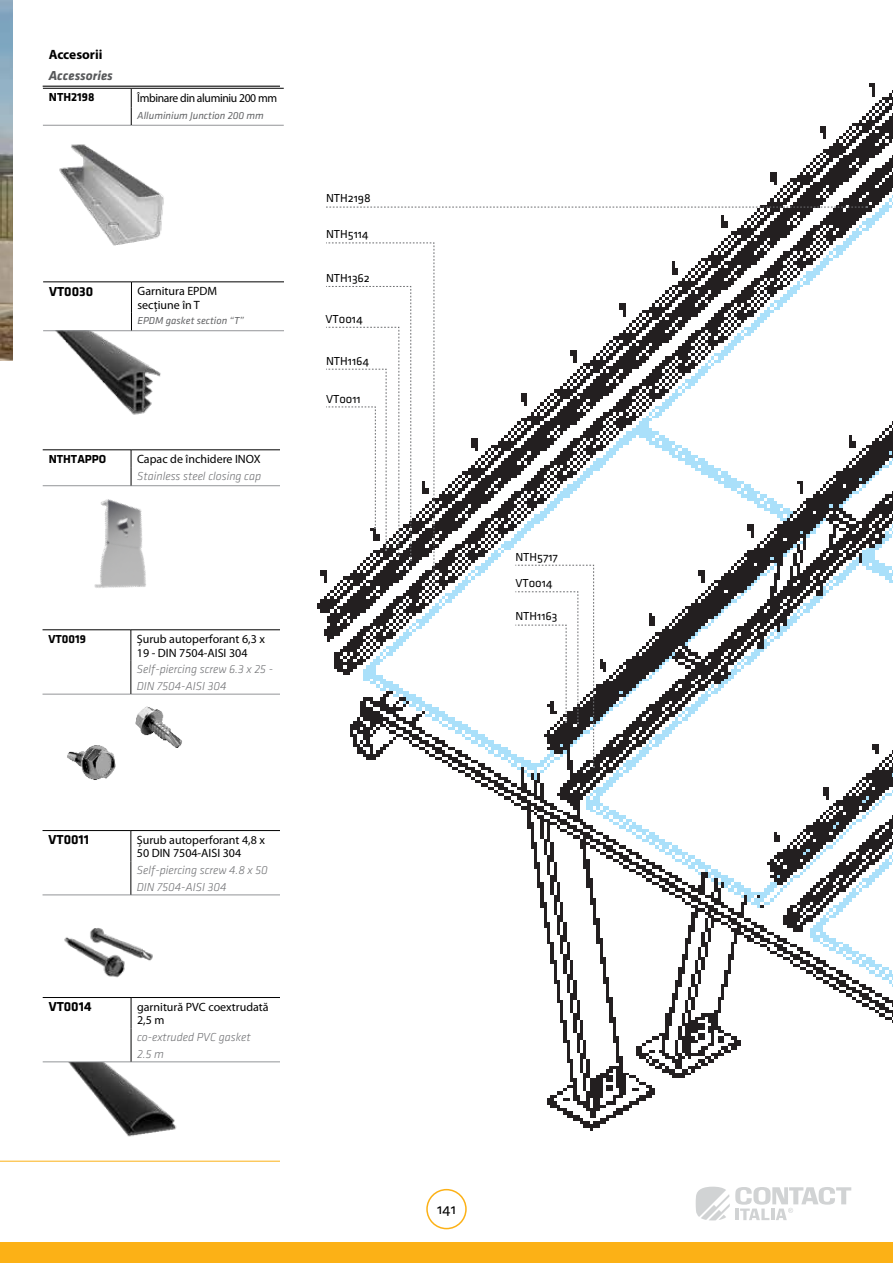
<style>
.page{position:relative;width:893px;height:1263px;background:#fff}
.page>*{position:absolute;margin:0;border:0;box-sizing:border-box;transform-origin:0 0}
.t1{font:15px "Klavika Regular OSF";color:#000}
.t2{font:700 13.5px "Klavika";color:#000}
.t3{font:italic 700 13.5px "Klavika";color:#58595b}
.t4{font:700 13.5px "Myriad Pro";color:#000}
.t5{font:12px/13.5px "Myriad Pro";color:#000}
.t6{font:italic 300 12px/16.5px "Klavika";color:#6d6e71}
.t7{font:12px "Klavika Regular OSF";color:#000}
.t8{font:12px "Myriad Pro";letter-spacing:-.03em;color:#000}
.t9{font:700 12px "Klavika";color:#000}
.t10{font:italic 10.5px "Klavika";color:#636466}
</style>
<div class="page">
<svg style="left:696px;top:1187px;width:155px;height:33px"></svg>
<hr style="left:0;top:1161px;width:893px;height:1px;background:#fcb116">
<div style="left:426px;top:1189px;width:41px;height:40px;border:2px solid #fcb116;border-radius:50%"></div>
<div style="left:0;top:1242px;width:893px;height:21px;background:#fcb116"></div>
<img style="left:0;top:0;width:13px;height:361px">
<img style="left:94px;top:499px;width:52px;height:89px">
<img style="left:67px;top:706px;width:115px;height:74px">
<img style="left:43px;top:1062px;width:229px;height:75px">
<img style="left:64px;top:928px;width:89px;height:50px">
<hr style="left:43px;top:86px;width:88px;height:1px;background:#000">
<hr style="left:131px;top:86px;width:153px;height:1px;background:#000">
<hr style="left:43px;top:485px;width:88px;height:1px;background:#939598">
<hr style="left:131px;top:485px;width:153px;height:1px;background:#939598">
<svg style="left:131px;top:451px;width:1px;height:34px"></svg>
<hr style="left:43px;top:450px;width:88px;height:1px;background:#000">
<hr style="left:131px;top:450px;width:153px;height:1px;background:#000">
<hr style="left:43px;top:895px;width:88px;height:1px;background:#939598">
<hr style="left:131px;top:895px;width:152px;height:1px;background:#939598">
<hr style="left:131px;top:831px;width:1px;height:30px;background:#000">
<hr style="left:131px;top:861px;width:1px;height:34px;background:#000">
<hr style="left:43px;top:830px;width:88px;height:1px;background:#000">
<hr style="left:131px;top:830px;width:152px;height:1px;background:#000">
<hr style="left:43px;top:694px;width:88px;height:1px;background:#939598">
<hr style="left:131px;top:694px;width:152px;height:1px;background:#939598">
<hr style="left:131px;top:630px;width:1px;height:31px;background:#000">
<hr style="left:131px;top:661px;width:1px;height:33px;background:#000">
<hr style="left:43px;top:629px;width:88px;height:1px;background:#000">
<hr style="left:131px;top:629px;width:152px;height:1px;background:#000">
<hr style="left:43px;top:1061px;width:88px;height:1px;background:#939598">
<hr style="left:131px;top:1061px;width:153px;height:1px;background:#939598">
<hr style="left:131px;top:998px;width:1px;height:30px;background:#000">
<hr style="left:131px;top:1028px;width:1px;height:34px;background:#000">
<hr style="left:43px;top:997px;width:88px;height:1px;background:#000">
<hr style="left:131px;top:997px;width:153px;height:1px;background:#000">
<img style="left:281px;top:83px;width:612px;height:1048px">
<img style="left:59px;top:144px;width:105px;height:102px">
<img style="left:43px;top:331px;width:175px;height:84px">
<hr style="left:43px;top:125px;width:88px;height:1px;background:#939598">
<hr style="left:131px;top:125px;width:153px;height:1px;background:#939598">
<svg style="left:131px;top:89px;width:1px;height:36px"></svg>
<hr style="left:43px;top:88px;width:88px;height:1px;background:#000">
<hr style="left:131px;top:88px;width:153px;height:1px;background:#000">
<hr style="left:43px;top:330px;width:88px;height:1px;background:#939598">
<hr style="left:131px;top:330px;width:153px;height:1px;background:#939598">
<hr style="left:131px;top:282px;width:1px;height:31px;background:#000">
<svg style="left:131px;top:313px;width:1px;height:17px"></svg>
<hr style="left:43px;top:282px;width:88px;height:1px;background:#000">
<hr style="left:131px;top:282px;width:153px;height:1px;background:#000">
<svg style="left:326px;top:242px;width:109px;height:342px"></svg>
<svg style="left:326px;top:206px;width:541px;height:2px"></svg>
<svg style="left:515px;top:565px;width:79px;height:203px"></svg>
<p class="t4" style="left:49px;top:45px;width:55px">Accesorii</p>
<p class="t3" style="left:49px;top:68px;width:66px">Accessories</p>
<p class="t9" style="left:49px;top:90px;width:47px">NTH2198</p>
<p class="t8" style="left:137px;top:90px;width:141px">Îmbinare din aluminiu 200 mm</p>
<p class="t10" style="left:137px;top:110px;width:128px">Alluminium Junction 200 mm</p>
<p class="t2" style="left:49px;top:284px;width:46px">VT0030</p>
<p class="t5" style="left:137px;top:284px;width:81px">Garnitura EPDM secțiune în T</p>
<p class="t10" style="left:137px;top:315px;width:108px">EPDM gasket section “T”</p>
<p class="t9" style="left:49px;top:452px;width:59px">NTHTAPPO</p>
<p class="t5" style="left:137px;top:452px;width:125px">Capac de închidere INOX</p>
<p class="t6" style="left:137px;top:468px;width:126px">Stainless steel closing cap</p>
<p class="t7" style="left:326px;top:192px;width:46px">NTH2198</p>
<p class="t7" style="left:326px;top:228px;width:44px">NTH5114</p>
<p class="t7" style="left:326px;top:272px;width:45px">NTH1362</p>
<p class="t7" style="left:325px;top:313px;width:39px">VT0014</p>
<p class="t7" style="left:326px;top:355px;width:45px">NTH1164</p>
<p class="t7" style="left:326px;top:393px;width:36px">VT0011</p>
<p class="t9" style="left:49px;top:632px;width:39px">VT0019</p>
<p class="t5" style="left:137px;top:632px;width:130px">Șurub autoperforant 6,3 x<br>19 - DIN 7504-AISI 304</p>
<p class="t6" style="left:137px;top:661px;width:138px">Self-piercing screw 6.3 x 25 -<br>DIN 7504-AISI 304</p>
<p class="t2" style="left:49px;top:832px;width:42px">VT0011</p>
<p class="t5" style="left:137px;top:833px;width:130px">Șurub autoperforant 4,8 x<br>50 DIN 7504-AISI 304</p>
<p class="t6" style="left:137px;top:862px;width:133px">Self-piercing screw 4.8 x 50<br>DIN 7504-AISI 304</p>
<p class="t2" style="left:49px;top:999px;width:44px">VT0014</p>
<p class="t5" style="left:137px;top:1000px;width:133px">garnitură PVC coextrudată<br>2,5 m</p>
<p class="t6" style="left:137px;top:1029px;width:115px">co-extruded PVC gasket<br>2.5 m</p>
<p class="t7" style="left:515px;top:550px;width:44px">NTH5717</p>
<p class="t7" style="left:515px;top:577px;width:39px">VT0014</p>
<p class="t7" style="left:515px;top:610px;width:44px">NTH1163</p>
<p class="t1" style="left:437px;top:1201px;width:20px">141</p>
</div>
